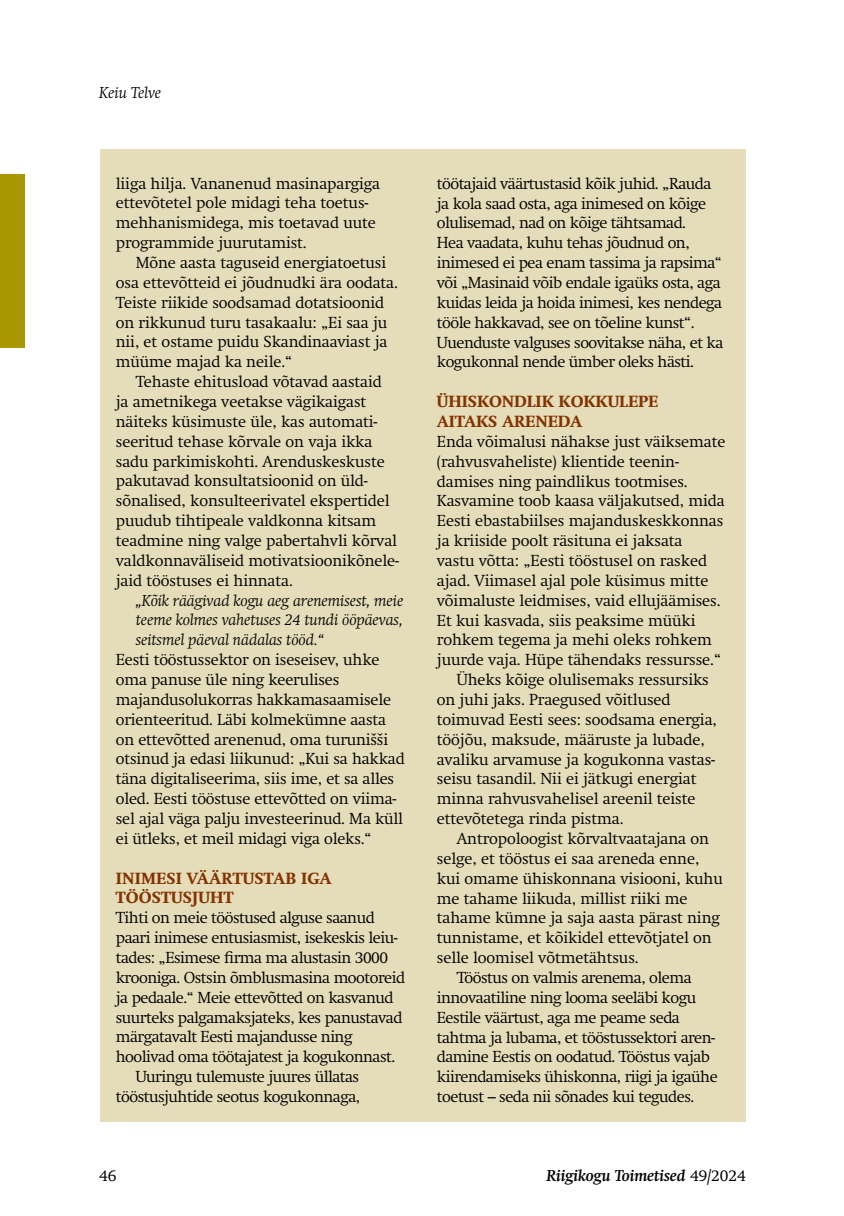
<style>
.page{position:relative;width:844px;height:1216px;background:#fff}
.page>*{position:absolute;margin:0;border:0;box-sizing:border-box;transform-origin:0 0}
.t1{font:300 15.75px/19.8px "Swift";letter-spacing:-.005em;color:#000}
.t2{font:300 15.75px/19.8px "Swift";letter-spacing:-.03em;color:#000}
.t3{font:italic 300 15.75px/19.8px "Swift";letter-spacing:-.005em;color:#000;text-align:justify}
.t4{font:800 15.75px/19.8px "Swift";letter-spacing:-.005em;color:#833200}
.t5{font:italic 700 15.75px "Swift";letter-spacing:-.005em;color:#000}
.s1{font-weight:300;font-style:normal}
</style>
<div class="page">
<div style="left:100px;top:149px;width:645px;height:972px;background:#e5ddb9"></div>
<div style="left:0;top:174px;width:25px;height:173px;background:#a99801"></div>
<p class="t3" style="left:99px;top:83px;width:63px">Keiu Telve</p>
<p class="t1" style="left:116px;top:173px;width:266px">liiga hilja. Vananenud masinapargiga ettevõtetel pole midagi teha toetus&shy;mehhanismidega, mis toetavad uute programmide juurutamist.</p>
<p class="t1" style="left:116px;top:253px;width:283px;text-indent:20px">Mõne aasta taguseid energiatoetusi osa ettevõtteid ei jõudnudki ära oodata.<br>Teiste riikide soodsamad dotatsioonid on rikkunud turu tasakaalu: „Ei saa ju nii, et ostame puidu Skandinaaviast ja müüme majad ka neile.“</p>
<p class="t1" style="left:116px;top:372px;width:285px;text-indent:20px">Tehaste ehitusload võtavad aastaid<br>ja ametnikega veetakse vägikaigast näiteks küsimuste üle, kas automati&shy;seeritud tehase kõrvale on vaja ikka sadu parkimiskohti. Arenduskeskuste pakutavad konsultatsioonid on üld&shy;sõnalised, konsulteerivatel ekspertidel puudub tihtipeale valdkonna kitsam teadmine ning valge pabertahvli kõrval valdkonnaväliseid motivatsioonikõnele&shy;jaid tööstuses ei hinnata.</p>
<p class="t3" style="left:136px;top:590px;width:269px">„Kõik räägivad kogu aeg arenemisest, meie teeme kolmes vahetuses 24 tundi ööpäevas, seitsmel päeval nädalas tööd.“</p>
<p class="t1" style="left:116px;top:650px;width:290px">Eesti tööstussektor on iseseisev, uhke oma panuse üle ning keerulises majandusolukorras hakkamasaamisele orienteeritud. Läbi kolmekümne aasta on ettevõtted arenenud, oma turunišši otsinud ja edasi liikunud: „Kui sa hakkad täna digitaliseerima, siis ime, et sa alles oled. Eesti tööstuse ettevõtted on viima&shy;sel ajal väga palju investeerinud. Ma küll ei ütleks, et meil midagi viga oleks.“</p>
<p class="t4" style="left:116px;top:868px;width:217px">INIMESI VÄÄRTUSTAB IGA<br>TÖÖSTUSJUHT</p>
<p class="t2" style="left:116px;top:908px;width:260px">Tihti on meie tööstused alguse saanud</p>
<p class="t2" style="left:116px;top:927px;width:283px">paari inimese entusiasmist, isekeskis leiu-</p>
<p class="t2" style="left:116px;top:947px;width:274px">tades: „Esimese firma ma alustasin 3000</p>
<p class="t2" style="left:116px;top:967px;width:291px">krooniga. Ostsin õmblusmasina mootoreid</p>
<p class="t2" style="left:116px;top:987px;width:279px">ja pedaale.“ Meie ettevõtted on kasvanud</p>
<p class="t2" style="left:116px;top:1007px;width:288px">suurteks palgamaksjateks, kes panustavad</p>
<p class="t2" style="left:116px;top:1027px;width:238px">märgatavalt Eesti majandusse ning</p>
<p class="t2" style="left:116px;top:1046px;width:281px">hoolivad oma töötajatest ja kogukonnast.</p>
<p class="t2" style="left:136px;top:1066px;width:225px">Uuringu tulemuste juures üllatas</p>
<p class="t2" style="left:116px;top:1086px;width:246px">tööstusjuhtide seotus kogukonnaga,</p>
<p class="t2" style="left:437px;top:173px;width:288px">töötajaid väärtustasid kõik juhid. „Rauda ja kola saad osta, aga inimesed on kõige olulisemad, nad on kõige tähtsamad.<br>Hea vaadata, kuhu tehas jõudnud on, inimesed ei pea enam tassima ja rapsima“ või „Masinaid võib endale igaüks osta, aga kuidas leida ja hoida inimesi, kes nendega tööle hakkavad, see on tõeline kunst“.<br>Uuenduste valguses soovitakse näha, et ka kogukonnal nende ümber oleks hästi.</p>
<p class="t4" style="left:437px;top:392px;width:223px">ÜHISKONDLIK KOKKULEPE<br>AITAKS ARENEDA</p>
<p class="t1" style="left:437px;top:431px;width:290px">Enda võimalusi nähakse just väiksemate</p>
<p class="t1" style="left:437px;top:451px;width:243px">(rahvusvaheliste) klientide teenin-</p>
<p class="t1" style="left:437px;top:471px;width:252px">damises ning paindlikus tootmises.</p>
<p class="t1" style="left:437px;top:491px;width:289px">Kasvamine toob kaasa väljakutsed, mida</p>
<p class="t1" style="left:437px;top:511px;width:288px">Eesti ebastabiilses majanduskeskkonnas</p>
<p class="t1" style="left:437px;top:531px;width:247px">ja kriiside poolt räsituna ei jaksata</p>
<p class="t1" style="left:437px;top:550px;width:271px">vastu võtta: „Eesti tööstusel on rasked</p>
<p class="t1" style="left:437px;top:570px;width:273px">ajad. Viimasel ajal pole küsimus mitte</p>
<p class="t1" style="left:437px;top:590px;width:285px">võimaluste leidmises, vaid ellujäämises.</p>
<p class="t1" style="left:437px;top:610px;width:260px">Et kui kasvada, siis peaksime müüki</p>
<p class="t1" style="left:437px;top:630px;width:276px">rohkem tegema ja mehi oleks rohkem</p>
<p class="t1" style="left:437px;top:650px;width:286px">juurde vaja. Hüpe tähendaks ressursse.“</p>
<p class="t1" style="left:456px;top:670px;width:253px">Üheks kõige olulisemaks ressursiks</p>
<p class="t1" style="left:437px;top:689px;width:235px">on juhi jaks. Praegused võitlused</p>
<p class="t1" style="left:437px;top:709px;width:281px">toimuvad Eesti sees: soodsama energia,</p>
<p class="t1" style="left:437px;top:729px;width:269px">tööjõu, maksude, määruste ja lubade,</p>
<p class="t1" style="left:437px;top:749px;width:280px">avaliku arvamuse ja kogukonna vastas-</p>
<p class="t1" style="left:437px;top:769px;width:261px">seisu tasandil. Nii ei jätkugi energiat</p>
<p class="t1" style="left:437px;top:789px;width:260px">minna rahvusvahelisel areenil teiste</p>
<p class="t1" style="left:437px;top:808px;width:188px">ettevõtetega rinda pistma.</p>
<p class="t1" style="left:456px;top:828px;width:253px">Antropoloogist kõrvaltvaatajana on</p>
<p class="t1" style="left:437px;top:848px;width:264px">selge, et tööstus ei saa areneda enne,</p>
<p class="t1" style="left:437px;top:868px;width:287px">kui omame ühiskonnana visiooni, kuhu</p>
<p class="t1" style="left:437px;top:888px;width:252px">me tahame liikuda, millist riiki me</p>
<p class="t1" style="left:437px;top:908px;width:284px">tahame kümne ja saja aasta pärast ning</p>
<p class="t1" style="left:437px;top:928px;width:276px">tunnistame, et kõikidel ettevõtjatel on</p>
<p class="t1" style="left:437px;top:947px;width:203px">selle loomisel võtmetähtsus.</p>
<p class="t2" style="left:456px;top:967px;width:236px">Tööstus on valmis arenema, olema</p>
<p class="t2" style="left:437px;top:987px;width:261px">innovaatiline ning looma seeläbi kogu</p>
<p class="t2" style="left:437px;top:1007px;width:244px">Eestile väärtust, aga me peame seda</p>
<p class="t2" style="left:437px;top:1027px;width:280px">tahtma ja lubama, et tööstussektori aren-</p>
<p class="t2" style="left:437px;top:1047px;width:274px">damine Eestis on oodatud. Tööstus vajab</p>
<p class="t2" style="left:437px;top:1066px;width:282px">kiirendamiseks ühiskonna, riigi ja igaühe</p>
<p class="t2" style="left:437px;top:1086px;width:259px">toetust – seda nii sõnades kui tegudes.</p>
<p class="t1" style="left:99px;top:1165px;width:19px">46</p>
<p class="t5" style="left:546px;top:1166px;width:200px">Riigikogu Toimetised <span class="s1">49/2024</span></p>
</div>
